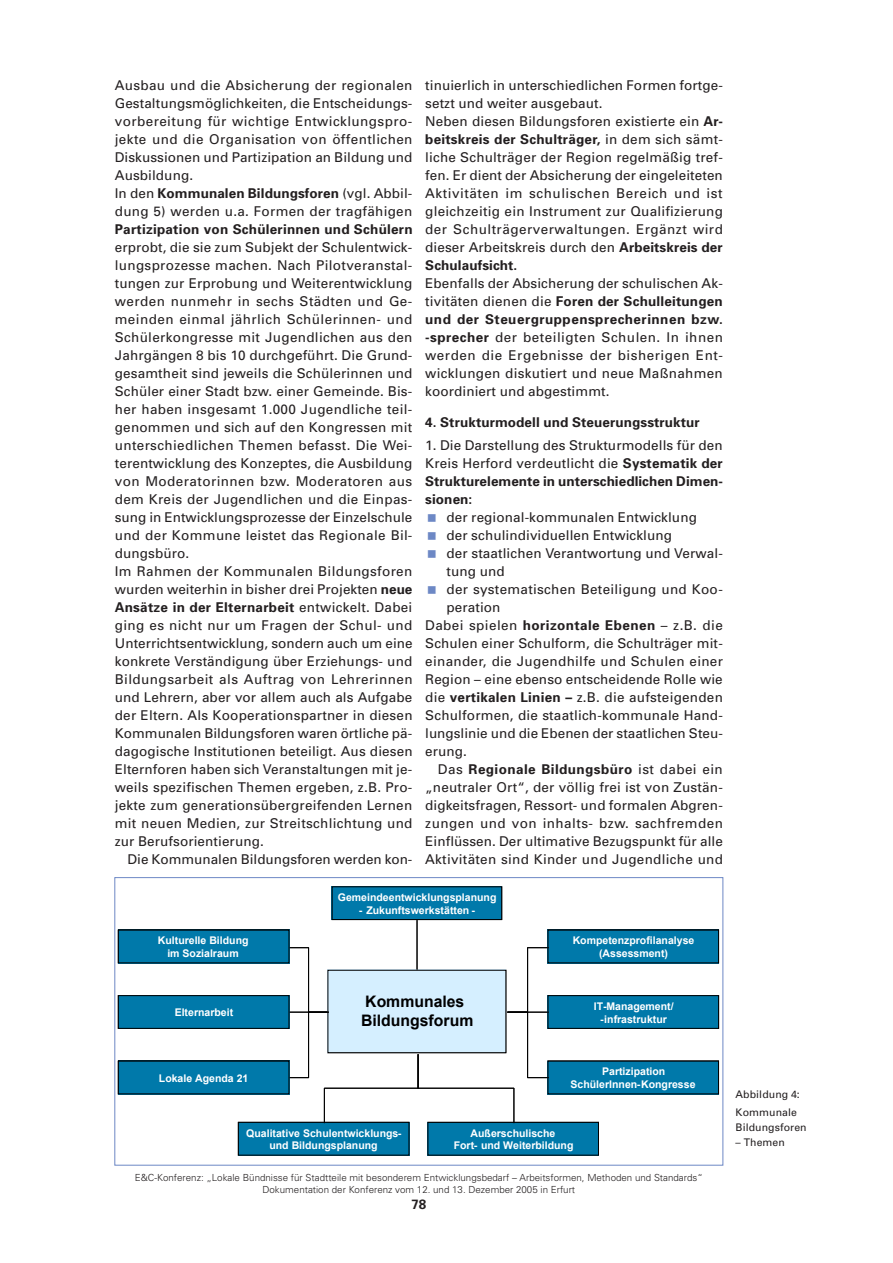
<style>
.page{position:relative;width:893px;height:1263px;background:#fff}
.page>*{position:absolute;margin:0;border:0;box-sizing:border-box;transform-origin:0 0}
.t1{font:700 15.9px/19px "Arial";color:#000}
.t2{font:13.5px/18px "Univers";letter-spacing:.01em;color:#231f20}
.t3{font:700 13.5px "Univers";letter-spacing:.015em;color:#231f20}
.t4{font:13.5px "Univers";letter-spacing:.03em;color:#231f20}
.t5{font:13.5px "Univers";letter-spacing:.035em;color:#231f20}
.t6{font:700 10.5px/12.8px "Arial";color:#fff;text-align:center}
.t7{font:10.5px/18px "Univers";letter-spacing:.01em;color:#231f20}
.t8{font:300 9.75px/11.7px "Univers";color:#231f20;text-align:center}
.s1{font-weight:700}
.s2{font-weight:400}
</style>
<div class="page">
<div style="left:327px;top:970px;width:179px;height:83px;background:#d5efff"></div>
<div style="left:328px;top:970px;width:178px;height:83px;border:1px solid #000"></div>
<div style="left:238px;top:1122px;width:171px;height:34px;background:#0079aa"></div>
<div style="left:238px;top:1122px;width:171px;height:33px;border:1px solid #000"></div>
<div style="left:427px;top:1122px;width:172px;height:34px;background:#0079aa"></div>
<div style="left:428px;top:1122px;width:171px;height:33px;border:1px solid #000"></div>
<div style="left:547px;top:1060px;width:172px;height:34px;background:#0079aa"></div>
<div style="left:548px;top:1061px;width:171px;height:33px;border:1px solid #000"></div>
<div style="left:547px;top:929px;width:172px;height:34px;background:#0079aa"></div>
<div style="left:547px;top:995px;width:172px;height:34px;background:#0079aa"></div>
<div style="left:548px;top:995px;width:171px;height:33px;border:1px solid #000"></div>
<div style="left:332px;top:886px;width:170px;height:34px;background:#0079aa"></div>
<div style="left:332px;top:887px;width:170px;height:33px;border:1px solid #000"></div>
<div style="left:118px;top:995px;width:171px;height:34px;background:#0079aa"></div>
<div style="left:118px;top:995px;width:171px;height:33px;border:1px solid #000"></div>
<div style="left:118px;top:929px;width:171px;height:34px;background:#0079aa"></div>
<div style="left:118px;top:1060px;width:171px;height:34px;background:#0079aa"></div>
<hr style="left:324px;top:1088px;width:94px;height:1px;background:#000">
<hr style="left:324px;top:1088px;width:1px;height:35px;background:#000">
<hr style="left:418px;top:1054px;width:1px;height:34px;background:#000">
<hr style="left:418px;top:1088px;width:96px;height:1px;background:#000">
<hr style="left:514px;top:1088px;width:1px;height:35px;background:#000">
<hr style="left:308px;top:1012px;width:1px;height:66px;background:#000">
<svg style="left:289px;top:1077px;width:19px;height:1px"></svg>
<svg style="left:289px;top:1012px;width:40px;height:1px"></svg>
<hr style="left:308px;top:947px;width:1px;height:65px;background:#000">
<svg style="left:289px;top:947px;width:20px;height:1px"></svg>
<hr style="left:527px;top:947px;width:1px;height:65px;background:#000">
<svg style="left:527px;top:947px;width:22px;height:1px"></svg>
<svg style="left:507px;top:1012px;width:42px;height:1px"></svg>
<hr style="left:527px;top:1012px;width:1px;height:66px;background:#000">
<svg style="left:528px;top:1077px;width:21px;height:1px"></svg>
<hr style="left:417px;top:920px;width:1px;height:50px;background:#000">
<div style="left:114px;top:877px;width:609px;height:288px;border:1px solid #6d88c5"></div>
<p class="t2" style="left:115px;top:76px;width:299px">Ausbau und die Absicherung der regionalen Gestaltungsmöglichkeiten, die Entscheidungs&shy;vorbereitung für wichtige Entwicklungspro&shy;jekte und die Organisation von öffentlichen Diskussionen und Partizipation an Bildung und Ausbildung.<br>In den <span class="s1">Kommunalen Bildungsforen</span> (vgl. Abbil&shy;dung 5) werden u.a. Formen der tragfähigen</p>
<p class="t3" style="left:115px;top:221px;width:299px">Partizipation von Schülerinnen und Schülern</p>
<p class="t2" style="left:115px;top:238px;width:299px">erprobt, die sie zum Subjekt der Schulentwick&shy;lungsprozesse machen. Nach Pilotveranstal&shy;tungen zur Erprobung und Weiterentwicklung werden nunmehr in sechs Städten und Ge&shy;meinden einmal jährlich Schülerinnen- und Schülerkongresse mit Jugendlichen aus den Jahrgängen 8 bis 10 durchgeführt. Die Grund&shy;gesamtheit sind jeweils die Schülerinnen und Schüler einer Stadt bzw. einer Gemeinde. Bis&shy;her haben insgesamt 1.000 Jugendliche teil&shy;genommen und sich auf den Kongressen mit unterschiedlichen Themen befasst. Die Wei&shy;terentwicklung des Konzeptes, die Ausbildung von Moderatorinnen bzw. Moderatoren aus dem Kreis der Jugendlichen und die Einpas&shy;sung in Entwicklungsprozesse der Einzelschule und der Kommune leistet das Regionale Bil&shy;dungsbüro.<br>Im Rahmen der Kommunalen Bildungsforen wurden weiterhin in bisher drei Projekten <span class="s1">neue Ansätze in der Elternarbeit</span> entwickelt. Dabei ging es nicht nur um Fragen der Schul- und Unterrichtsentwicklung, sondern auch um eine konkrete Verständigung über Erziehungs- und Bildungsarbeit als Auftrag von Lehrerinnen und Lehrern, aber vor allem auch als Aufgabe der Eltern. Als Kooperationspartner in diesen Kommunalen Bildungsforen waren örtliche pä&shy;dagogische Institutionen beteiligt. Aus diesen Elternforen haben sich Veranstaltungen mit je&shy;weils spezifischen Themen ergeben, z.B. Pro&shy;jekte zum generationsübergreifenden Lernen mit neuen Medien, zur Streitschlichtung und zur Berufsorientierung.</p>
<p class="t2" style="left:128px;top:850px;width:286px">Die Kommunalen Bildungsforen werden kon-</p>
<p class="t2" style="left:425px;top:76px;width:299px">tinuierlich in unterschiedlichen Formen fortge&shy;setzt und weiter ausgebaut.<br>Neben diesen Bildungsforen existierte ein <span class="s1">Ar&shy;beitskreis der Schulträger,</span> in dem sich sämt&shy;liche Schulträger der Region regelmäßig tref&shy;fen. Er dient der Absicherung der eingeleiteten Aktivitäten im schulischen Bereich und ist gleichzeitig ein Instrument zur Qualifizierung der Schulträgerverwaltungen. Ergänzt wird dieser Arbeitskreis durch den <span class="s1">Arbeitskreis der Schulaufsicht.</span></p>
<p class="t2" style="left:425px;top:274px;width:299px;text-align:justify">Ebenfalls der Absicherung der schulischen Ak&shy;tivitäten dienen die <span class="s1">Foren der Schulleitungen und der Steuergruppensprecherinnen bzw. ‑sprecher</span> der beteiligten Schulen. In ihnen werden die Ergebnisse der bisherigen Ent&shy;wicklungen diskutiert und neue Maßnahmen koordiniert und abgestimmt.</p>
<p class="t3" style="left:425px;top:414px;width:276px">4. Strukturmodell und Steuerungsstruktur</p>
<p class="t2" style="left:425px;top:436px;width:299px;text-align:justify">1. Die Darstellung des Strukturmodells für den Kreis Herford verdeutlicht die <span class="s1">Systematik der Strukturelemente in unterschiedlichen Dimen&shy;sionen:</span></p>
<p class="t2" style="left:446px;top:508px;width:252px">der regional-kommunalen Entwicklung</p>
<p class="t2" style="left:446px;top:526px;width:227px">der schulindividuellen Entwicklung</p>
<p class="t2" style="left:446px;top:544px;width:278px">der staatlichen Verantwortung und Verwal-</p>
<p class="t2" style="left:446px;top:562px;width:60px">tung und</p>
<p class="t2" style="left:446px;top:580px;width:278px">der systematischen Beteiligung und Koo-</p>
<p class="t2" style="left:446px;top:598px;width:56px">peration</p>
<p class="t4" style="left:425px;top:617px;width:299px">Dabei spielen <span class="s1">horizontale Ebenen</span> – z.B. die</p>
<p class="t2" style="left:425px;top:634px;width:299px">Schulen einer Schulform, die Schulträger mit-</p>
<p class="t2" style="left:425px;top:652px;width:299px">einander, die Jugendhilfe und Schulen einer</p>
<p class="t2" style="left:425px;top:670px;width:299px">Region – eine ebenso entscheidende Rolle wie</p>
<p class="t2" style="left:425px;top:688px;width:299px">die <span class="s1">vertikalen Linien –</span> z.B. die aufsteigenden</p>
<p class="t2" style="left:425px;top:706px;width:299px">Schulformen, die staatlich-kommunale Hand-</p>
<p class="t2" style="left:425px;top:724px;width:299px">lungslinie und die Ebenen der staatlichen Steu-</p>
<p class="t2" style="left:425px;top:742px;width:43px">erung.</p>
<p class="t3" style="left:438px;top:761px;width:286px"><span class="s2">Das</span> Regionale Bildungsbüro <span class="s2">ist dabei ein</span></p>
<p class="t2" style="left:425px;top:778px;width:299px">„neutraler Ort“, der völlig frei ist von Zustän-</p>
<p class="t2" style="left:425px;top:796px;width:299px">digkeitsfragen, Ressort- und formalen Abgren-</p>
<p class="t5" style="left:425px;top:815px;width:299px">zungen und von inhalts- bzw. sachfremden</p>
<p class="t2" style="left:425px;top:832px;width:299px">Einflüssen. Der ultimative Bezugspunkt für alle</p>
<p class="t2" style="left:425px;top:850px;width:299px">Aktivitäten sind Kinder und Jugendliche und</p>
<p class="t6" style="left:158px;top:935px;width:92px">Kulturelle Bildung im Sozialraum</p>
<p class="t6" style="left:175px;top:1007px;width:60px">Elternarbeit</p>
<p class="t6" style="left:338px;top:892px;width:160px">Gemeindeentwicklungsplanung</p>
<p class="t6" style="left:359px;top:905px;width:118px">- Zukunftswerkstätten -</p>
<p class="t1" style="left:361px;top:993px;width:114px">Kommunales<br>Bildungsforum</p>
<p class="t6" style="left:573px;top:935px;width:123px">Kompetenzprofilanalyse (Assessment)</p>
<p class="t6" style="left:594px;top:1001px;width:81px">IT-Management/ -infrastruktur</p>
<p class="t6" style="left:159px;top:1073px;width:91px">Lokale Agenda 21</p>
<p class="t6" style="left:571px;top:1066px;width:126px">Partizipation<br>SchülerInnen-Kongresse</p>
<p class="t6" style="left:246px;top:1127px;width:157px">Qualitative Schulentwicklungs&shy;und Bildungsplanung</p>
<p class="t6" style="left:454px;top:1127px;width:121px">Außerschulische<br>Fort- und Weiterbildung</p>
<p class="t8" style="left:135px;top:1172px;width:569px">E&amp;C-Konferenz: „Lokale Bündnisse für Stadtteile mit besonderem Entwicklungsbedarf – Arbeitsformen, Methoden und Standards“<br>Dokumentation der Konferenz vom 12. und 13. Dezember 2005 in Erfurt</p>
<p class="t3" style="left:411px;top:1196px;width:17px">78</p>
<p class="t7" style="left:736px;top:1085px;width:66px">Abbildung 4:<br>Kommunale</p>
<p class="t7" style="left:736px;top:1118px;width:73px">Bildungsforen</p>
<p class="t7" style="left:736px;top:1133px;width:51px">– Themen</p>
</div>
